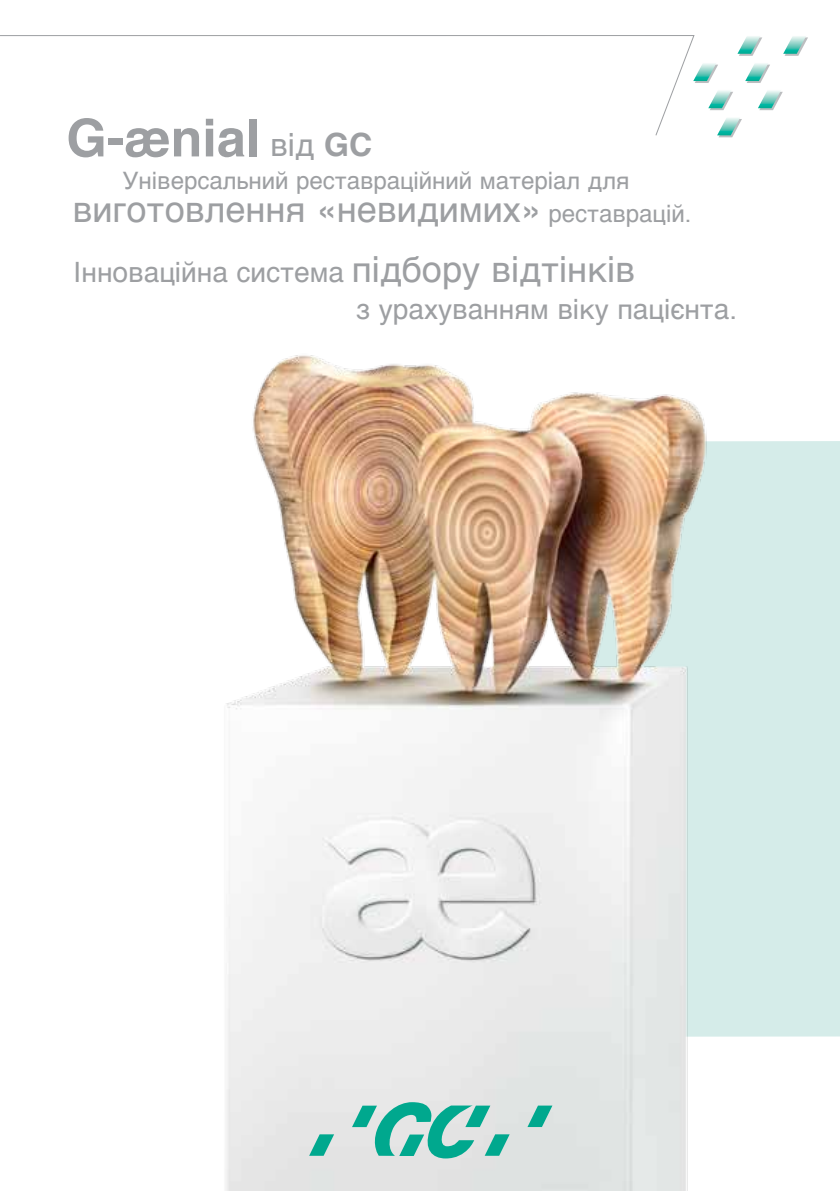
<style>
.page{position:relative;width:840px;height:1191px;background:#fff}
.page>*{position:absolute;margin:0;border:0;box-sizing:border-box;transform-origin:0 0}
.t1{font:700 52px "Helvetica";color:#9d9fa2}
.t2{font:36px "Helvetica";color:#9d9fa2}
.t3{font:28px/37.6px "Helvetica";color:#9d9fa2}
.t4{font:24px "Helvetica";color:#9d9fa2}
.s1{font-weight:400;font-size:32px}
.s2{font-size:32px}
.s3{font-size:24px}
.s4{font-size:36px}
</style>
<div class="page">
<div style="left:810px;top:441px;width:29px;height:595px;background:#d5ece9"></div>
<img style="left:225px;top:355px;width:585px;height:836px">
<svg style="left:737px;top:36px;width:24px;height:20px"></svg>
<svg style="left:695px;top:63px;width:22px;height:20px"></svg>
<svg style="left:708px;top:90px;width:24px;height:20px"></svg>
<svg style="left:783px;top:36px;width:24px;height:20px"></svg>
<svg style="left:745px;top:63px;width:24px;height:20px"></svg>
<svg style="left:758px;top:90px;width:24px;height:20px"></svg>
<svg style="left:717px;top:118px;width:24px;height:19px"></svg>
<svg style="left:527px;top:1105px;width:25px;height:22px"></svg>
<svg style="left:352px;top:1102px;width:157px;height:56px;background:#87cbc1"></svg>
<svg style="left:309px;top:1134px;width:25px;height:21px"></svg>
<svg style="left:0;top:35px;width:695px;height:101px"></svg>
<h1 class="t1" style="left:66px;top:96px;width:307px">G-ænial <span class="s1">від</span> <span class="s2">GC</span></h1>
<p class="t4" style="left:122px;top:162px;width:508px">Універсальний реставраційний матеріал для</p>
<p class="t2" style="left:72px;top:181px;width:620px">виготовлення «невидимих» <span class="s3">реставрацій.</span></p>
<p class="t3" style="left:356px;top:254px;width:382px;text-indent:-282px">Інноваційна система <span class="s4">підбору відтінків<br></span>з урахуванням віку пацієнта.</p>
</div>
